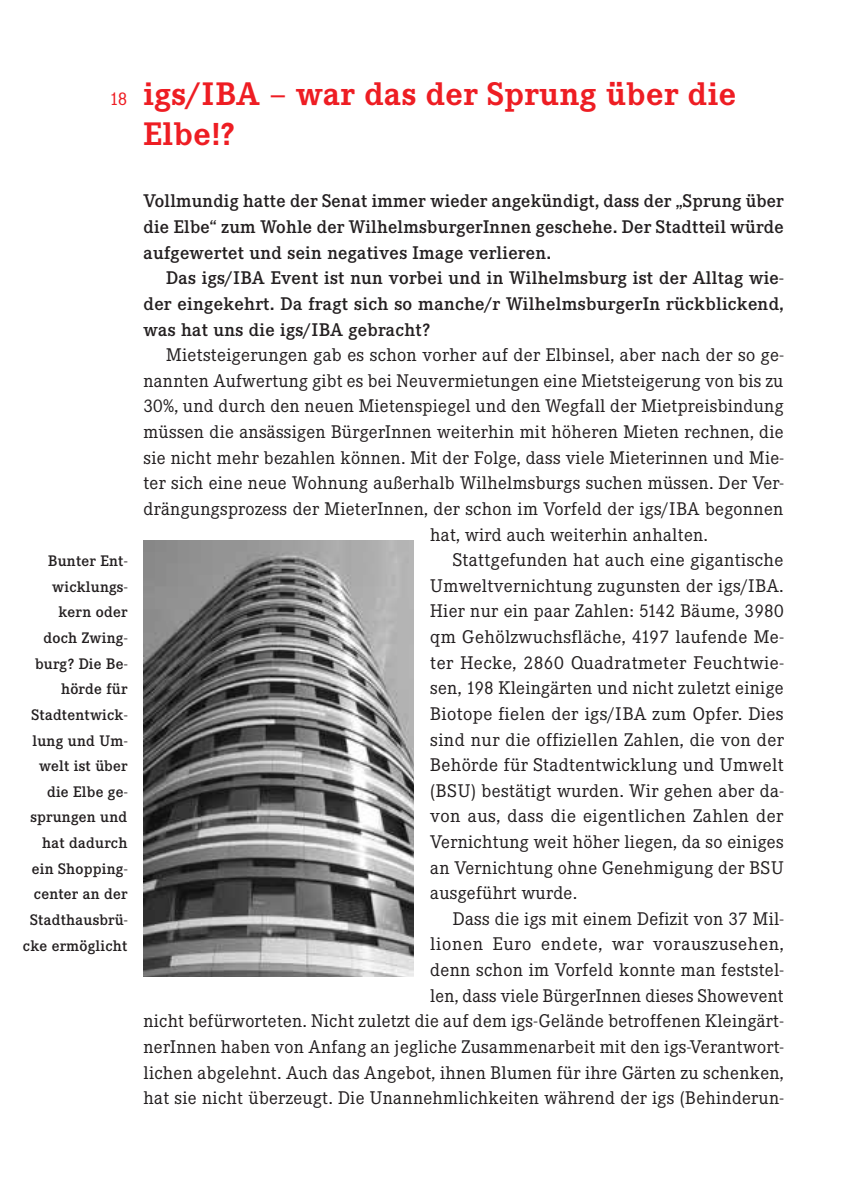
<style>
.page{position:relative;width:842px;height:1194px;background:#fff}
.page>*{position:absolute;margin:0;border:0;box-sizing:border-box;transform-origin:0 0}
.t1{font:700 32px/40px "Corporate EBQ";letter-spacing:.015em;color:#ee1d23}
.t2{font:18px "Corporate EBQ";letter-spacing:.015em;color:#231f20}
.t3{font:500 18px/25.6px "Corporate EBQ";letter-spacing:.015em;color:#231f20;text-align:justify}
.t4{font:18px "Corporate EBQ";letter-spacing:.035em;color:#231f20}
.t5{font:500 15px/25.6px "Corporate EBQ";letter-spacing:.015em;color:#231f20;text-align:right}
.s1{font-weight:400;font-size:18px}
</style>
<div class="page">
<img style="left:143px;top:540px;width:270px;height:435px">
<h1 class="t1" style="left:143px;top:74px;width:594px;text-indent:-34px"><span class="s1">18</span> igs/IBA – war das der Sprung über die<br>Elbe!?</h1>
<p class="t5" style="left:23px;top:548px;width:106px">Bunter Ent&shy;wicklungs&shy;kern oder doch Zwing&shy;burg? Die Be&shy;hörde für<br>Stadtentwick&shy;lung und Um&shy;welt ist über die Elbe ge&shy;sprungen und hat dadurch ein Shopping&shy;center an der<br>Stadthausbrü&shy;cke ermöglicht</p>
<p class="t3" style="left:143px;top:188px;width:642px">Vollmundig hatte der Senat immer wieder angekündigt, dass der „Sprung über die Elbe“ zum Wohle der WilhelmsburgerInnen geschehe. Der Stadtteil würde aufgewertet und sein negatives Image verlieren.</p>
<p class="t3" style="left:143px;top:265px;width:642px;text-indent:23px">Das igs/IBA Event ist nun vorbei und in Wilhelmsburg ist der Alltag wie&shy;der eingekehrt. Da fragt sich so manche/r WilhelmsburgerIn rückblickend, was hat uns die igs/IBA gebracht?</p>
<p class="t2" style="left:166px;top:344px;width:619px">Mietsteigerungen gab es schon vorher auf der Elbinsel, aber nach der so ge-</p>
<p class="t2" style="left:143px;top:370px;width:641px">nannten Aufwertung gibt es bei Neuvermietungen eine Mietsteigerung von bis zu</p>
<p class="t2" style="left:143px;top:395px;width:642px">30%, und durch den neuen Mietenspiegel und den Wegfall der Mietpreisbindung</p>
<p class="t2" style="left:143px;top:421px;width:642px">müssen die ansässigen BürgerInnen weiterhin mit höheren Mieten rechnen, die</p>
<p class="t2" style="left:143px;top:447px;width:642px">sie nicht mehr bezahlen können. Mit der Folge, dass viele Mieterinnen und Mie-</p>
<p class="t2" style="left:143px;top:472px;width:642px">ter sich eine neue Wohnung außerhalb Wilhelmsburgs suchen müssen. Der Ver-</p>
<p class="t2" style="left:143px;top:498px;width:641px">drängungsprozess der MieterInnen, der schon im Vorfeld der igs/IBA begonnen</p>
<p class="t2" style="left:430px;top:523px;width:279px">hat, wird auch weiterhin anhalten.</p>
<p class="t2" style="left:453px;top:549px;width:332px">Stattgefunden hat auch eine gigantische</p>
<p class="t2" style="left:430px;top:575px;width:355px">Umweltvernichtung zugunsten der igs/IBA.</p>
<p class="t2" style="left:430px;top:600px;width:355px">Hier nur ein paar Zahlen: 5142 Bäume, 3980</p>
<p class="t2" style="left:430px;top:626px;width:355px">qm Gehölzwuchsfläche, 4197 laufende Me-</p>
<p class="t2" style="left:430px;top:651px;width:355px">ter Hecke, 2860 Quadratmeter Feuchtwie-</p>
<p class="t2" style="left:430px;top:677px;width:355px">sen, 198 Kleingärten und nicht zuletzt einige</p>
<p class="t2" style="left:430px;top:703px;width:355px">Biotope fielen der igs/IBA zum Opfer. Dies</p>
<p class="t2" style="left:430px;top:728px;width:355px">sind nur die offiziellen Zahlen, die von der</p>
<p class="t2" style="left:430px;top:754px;width:355px">Behörde für Stadtentwicklung und Umwelt</p>
<p class="t2" style="left:430px;top:779px;width:355px">(BSU) bestätigt wurden. Wir gehen aber da-</p>
<p class="t2" style="left:430px;top:805px;width:355px">von aus, dass die eigentlichen Zahlen der</p>
<p class="t2" style="left:430px;top:831px;width:355px">Vernichtung weit höher liegen, da so einiges</p>
<p class="t2" style="left:430px;top:856px;width:355px">an Vernichtung ohne Genehmigung der BSU</p>
<p class="t2" style="left:430px;top:882px;width:148px">ausgeführt wurde.</p>
<p class="t2" style="left:453px;top:907px;width:332px">Dass die igs mit einem Defizit von 37 Mil-</p>
<p class="t4" style="left:430px;top:933px;width:355px">lionen Euro endete, war vorauszusehen,</p>
<p class="t2" style="left:430px;top:959px;width:355px">denn schon im Vorfeld konnte man feststel-</p>
<p class="t2" style="left:430px;top:984px;width:355px">len, dass viele BürgerInnen dieses Showevent</p>
<p class="t2" style="left:143px;top:1010px;width:642px">nicht befürworteten. Nicht zuletzt die auf dem igs-Gelände betroffenen Kleingärt-</p>
<p class="t2" style="left:143px;top:1035px;width:642px">nerInnen haben von Anfang an jegliche Zusammenarbeit mit den igs-Verantwort-</p>
<p class="t2" style="left:143px;top:1061px;width:642px">lichen abgelehnt. Auch das Angebot, ihnen Blumen für ihre Gärten zu schenken,</p>
<p class="t2" style="left:143px;top:1087px;width:642px">hat sie nicht überzeugt. Die Unannehmlichkeiten während der igs (Behinderun-</p>
</div>
